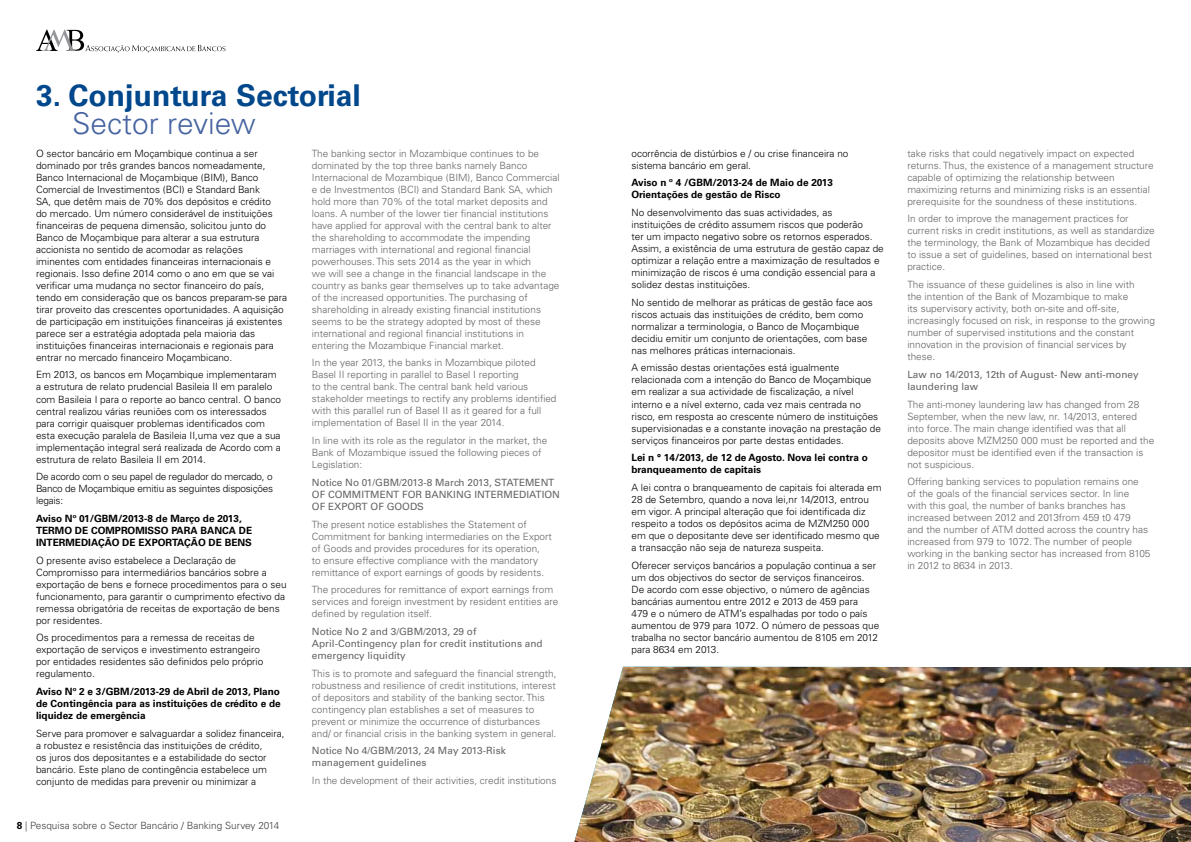
<style>
.page{position:relative;width:1191px;height:842px;background:#fff}
.page>*{position:absolute;margin:0;border:0;box-sizing:border-box;transform-origin:0 0}
.t1{font:700 30px "Univers LT Std";color:#00478c}
.t2{font:300 30px "Univers LT Std";color:#4764a1}
.t3{font:300 10px/12px "Univers LT Std";color:#000}
.t4{font:300 10px/12px "Univers LT Std";color:#636466}
.t5{font:700 10px/12px "Univers LT Std";color:#000}
.t6{font:10px/12px "Univers LT Std";color:#636466}
.t7{font:300 10px "Univers LT Std";color:#414042}
.s1{font-weight:700;color:#000}
</style>
<div class="page">
<svg style="left:36px;top:30px;width:189px;height:23px"></svg>
<img style="left:574px;top:667px;width:617px;height:175px">
<h1 class="t1" style="left:36px;top:78px;width:326px">3. Conjuntura Sectorial</h1>
<h1 class="t2" style="left:72px;top:105px;width:185px">Sector review</h1>
<p class="t3" style="left:36px;top:147px;width:253px">O sector bancário em Moçambique continua a ser dominado por três grandes bancos nomeadamente, Banco Internacional de Moçambique (BIM), Banco Comercial de Investimentos (BCI) e Standard Bank<br>SA, que detêm mais de 70% dos depósitos e crédito<br>do mercado. Um número considerável de instituições financeiras de pequena dimensão, solicitou junto do Banco de Moçambique para alterar a sua estrutura accionista no sentido de acomodar as relações iminentes com entidades financeiras internacionais e regionais. Isso define 2014 como o ano em que se vai verificar uma mudança no sector financeiro do país, tendo em consideração que os bancos preparam-se para tirar proveito das crescentes oportunidades. A aquisição de participação em instituições financeiras já existentes parece ser a estratégia adoptada pela maioria das instituições financeiras internacionais e regionais para entrar no mercado financeiro Moçambicano.</p>
<p class="t3" style="left:36px;top:369px;width:246px">Em 2013, os bancos em Moçambique implementaram a estrutura de relato prudencial Basileia II em paralelo com Basileia I para o reporte ao banco central. O banco central realizou várias reuniões com os interessados para corrigir quaisquer problemas identificados com esta execução paralela de Basileia II,uma vez que a sua implementação integral será realizada de Acordo com a estrutura de relato Basileia II em 2014.</p>
<p class="t3" style="left:36px;top:471px;width:239px;text-align:justify">De acordo com o seu papel de regulador do mercado, o Banco de Moçambique emitiu as seguintes disposições legais:</p>
<p class="t5" style="left:36px;top:512px;width:218px">Aviso Nº 01/GBM/2013-8 de Março de 2013,<br>TERMO DE COMPROMISSO PARA BANCA DE<br>INTERMEDIAÇÃO DE EXPORTAÇÃO DE BENS</p>
<p class="t3" style="left:36px;top:554px;width:252px">O presente aviso estabelece a Declaração de Compromisso para intermediários bancários sobre a exportação de bens e fornece procedimentos para o seu funcionamento, para garantir o cumprimento efectivo da remessa obrigatória de receitas de exportação de bens por residentes.</p>
<p class="t3" style="left:36px;top:632px;width:229px">Os procedimentos para a remessa de receitas de exportação de serviços e investimento estrangeiro por entidades residentes são definidos pelo próprio regulamento.</p>
<p class="t5" style="left:36px;top:685px;width:246px;text-align:justify">Aviso Nº 2 e 3/GBM/2013-29 de Abril de 2013, Plano de Contingência para as instituições de crédito e de liquidez de emergência</p>
<p class="t3" style="left:36px;top:727px;width:250px">Serve para promover e salvaguardar a solidez financeira, a robustez e resistência das instituições de crédito,<br>os juros dos depositantes e a estabilidade do sector bancário. Este plano de contingência estabelece um conjunto de medidas para prevenir ou minimizar a</p>
<p class="t7" style="left:17px;top:820px;width:264px"><span class="s1">8</span> | Pesquisa sobre o Sector Bancário / Banking Survey 2014</p>
<p class="t4" style="left:312px;top:147px;width:249px">The banking sector in Mozambique continues to be dominated by the top three banks namely Banco Internacional de Mozambique (BIM), Banco Commercial e de Investmentos (BCI) and Standard Bank SA, which hold more than 70% of the total market deposits and loans. A number of the lower tier financial institutions have applied for approval with the central bank to alter the shareholding to accommodate the impending marriages with international and regional financial powerhouses. This sets 2014 as the year in which<br>we will see a change in the financial landscape in the country as banks gear themselves up to take advantage of the increased opportunities. The purchasing of shareholding in already existing financial institutions seems to be the strategy adopted by most of these international and regional financial institutions in entering the Mozambique Financial market.</p>
<p class="t4" style="left:312px;top:357px;width:246px">In the year 2013, the banks in Mozambique piloted Basel II reporting in parallel to Basel I reporting<br>to the central bank. The central bank held various stakeholder meetings to rectify any problems identified with this parallel run of Basel II as it geared for a full implementation of Basel II in the year 2014.</p>
<p class="t4" style="left:312px;top:435px;width:237px">In line with its role as the regulator in the market, the<br>Bank of Mozambique issued the following pieces of<br>Legislation:</p>
<p class="t6" style="left:312px;top:476px;width:250px">Notice No 01/GBM/2013-8 March 2013, STATEMENT<br>OF COMMITMENT FOR BANKING INTERMEDIATION<br>OF EXPORT OF GOODS</p>
<p class="t4" style="left:312px;top:518px;width:241px">The present notice establishes the Statement of Commitment for banking intermediaries on the Export of Goods and provides procedures for its operation,<br>to ensure effective compliance with the mandatory remittance of export earnings of goods by residents.</p>
<p class="t4" style="left:312px;top:584px;width:248px">The procedures for remittance of export earnings from services and foreign investment by resident entities are defined by regulation itself.</p>
<p class="t6" style="left:312px;top:625px;width:232px">Notice No 2 and 3/GBM/2013, 29 of<br>April-Contingency plan for credit institutions and emergency liquidity</p>
<p class="t4" style="left:312px;top:667px;width:246px">This is to promote and safeguard the financial strength, robustness and resilience of credit institutions, interest of depositors and stability of the banking sector. This contingency plan establishes a set of measures to prevent or minimize the occurrence of disturbances and/ or financial crisis in the banking system in general.</p>
<p class="t6" style="left:312px;top:745px;width:195px">Notice No 4/GBM/2013, 24 May 2013-Risk management guidelines</p>
<p class="t4" style="left:312px;top:774px;width:246px">In the development of their activities, credit institutions</p>
<p class="t3" style="left:631px;top:147px;width:218px">ocorrência de distúrbios e / ou crise financeira no sistema bancário em geral.</p>
<p class="t5" style="left:631px;top:177px;width:203px">Aviso n º 4 /GBM/2013-24 de Maio de 2013<br>Orientações de gestão de Risco</p>
<p class="t3" style="left:631px;top:207px;width:254px">No desenvolvimento das suas actividades, as instituições de crédito assumem riscos que poderão<br>ter um impacto negativo sobre os retornos esperados.<br>Assim, a existência de uma estrutura de gestão capaz de optimizar a relação entre a maximização de resultados e minimização de riscos é uma condição essencial para a solidez destas instituições.</p>
<p class="t3" style="left:631px;top:296px;width:243px">No sentido de melhorar as práticas de gestão face aos riscos actuais das instituições de crédito, bem como normalizar a terminologia, o Banco de Moçambique decidiu emitir um conjunto de orientações, com base nas melhores práticas internacionais.</p>
<p class="t3" style="left:631px;top:362px;width:251px">A emissão destas orientações está igualmente relacionada com a intenção do Banco de Moçambique em realizar a sua actividade de fiscalização, a nível interno e a nível externo, cada vez mais centrada no risco, em resposta ao crescente número de instituições supervisionadas e a constante inovação na prestação de serviços financeiros por parte destas entidades.</p>
<p class="t5" style="left:631px;top:452px;width:238px">Lei n ° 14/2013, de 12 de Agosto. Nova lei contra o branqueamento de capitais</p>
<p class="t3" style="left:631px;top:481px;width:252px">A lei contra o branqueamento de capitais foi alterada em 28 de Setembro, quando a nova lei,nr 14/2013, entrou em vigor. A principal alteração que foi identificada diz respeito a todos os depósitos acima de MZM250 000 em que o depositante deve ser identificado mesmo que a transacção não seja de natureza suspeita.</p>
<p class="t3" style="left:631px;top:559px;width:249px">Oferecer serviços bancários a população continua a ser um dos objectivos do sector de serviços financeiros.<br>De acordo com esse objectivo, o número de agências bancárias aumentou entre 2012 e 2013 de 459 para<br>479 e o número de ATM’s espalhadas por todo o país aumentou de 979 para 1072. O número de pessoas que trabalha no sector bancário aumentou de 8105 em 2012 para 8634 em 2013.</p>
<p class="t4" style="left:907px;top:147px;width:248px">take risks that could negatively impact on expected returns. Thus, the existence of a management structure capable of optimizing the relationship between maximizing returns and minimizing risks is an essential prerequisite for the soundness of these institutions.</p>
<p class="t4" style="left:907px;top:213px;width:249px">In order to improve the management practices for current risks in credit institutions, as well as standardize the terminology, the Bank of Mozambique has decided to issue a set of guidelines, based on international best practice.</p>
<p class="t4" style="left:907px;top:279px;width:249px">The issuance of these guidelines is also in line with<br>the intention of the Bank of Mozambique to make<br>its supervisory activity, both on-site and off-site, increasingly focused on risk, in response to the growing number of supervised institutions and the constant innovation in the provision of financial services by these.</p>
<p class="t6" style="left:907px;top:368px;width:233px">Law no 14/2013, 12th of August- New anti-money laundering law</p>
<p class="t4" style="left:907px;top:398px;width:248px">The anti-money laundering law has changed from 28<br>September, when the new law, nr. 14/2013, entered into force. The main change identified was that all deposits above MZM250 000 must be reported and the depositor must be identified even if the transaction is not suspicious.</p>
<p class="t4" style="left:907px;top:476px;width:245px">Offering banking services to population remains one<br>of the goals of the financial services sector. In line with this goal, the number of banks branches has increased between 2012 and 2013from 459 t0 479<br>and the number of ATM dotted across the country has increased from 979 to 1072. The number of people working in the banking sector has increased from 8105 in 2012 to 8634 in 2013.</p>
</div>
